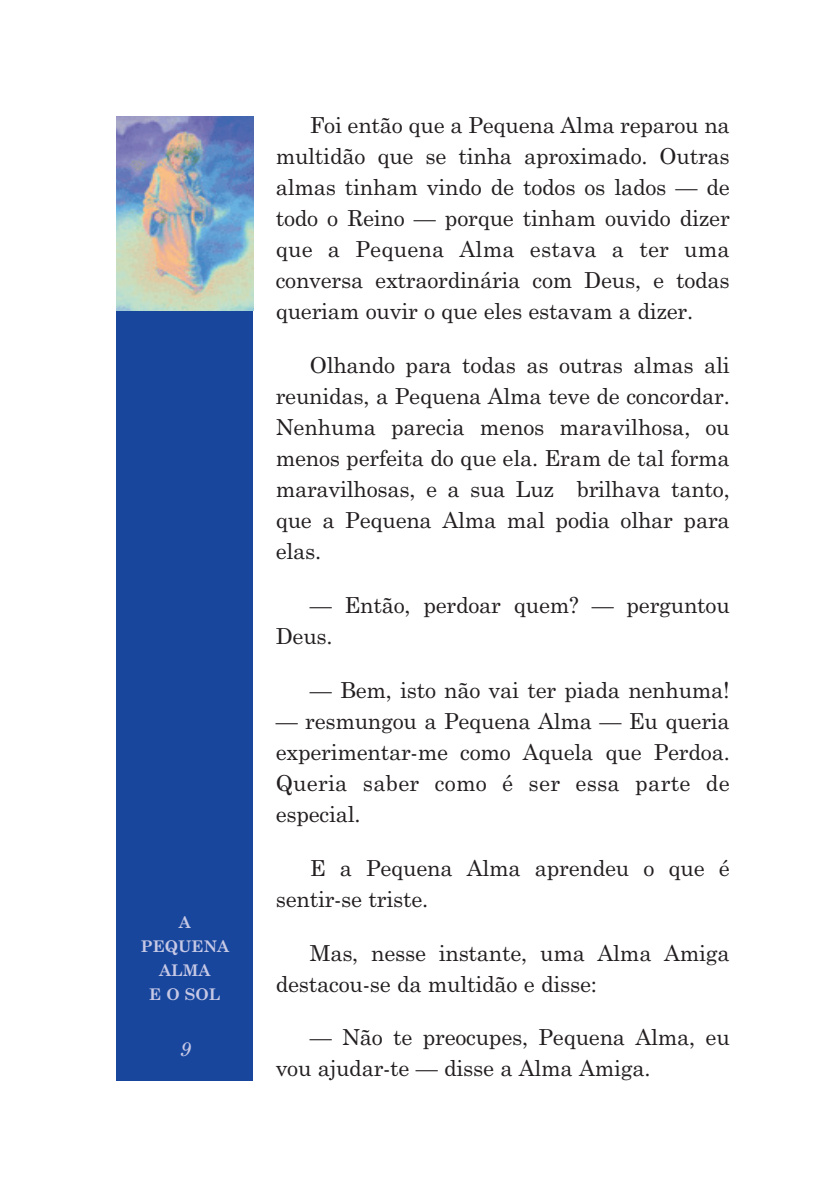
<style>
.page{position:relative;width:840px;height:1191px;background:#fff}
.page>*{position:absolute;margin:0;border:0;box-sizing:border-box;transform-origin:0 0}
.t1{font:22px/31px "Century Schoolbook";letter-spacing:-.01em;color:#231f20}
.t2{font:italic 20px "Century Schoolbook";color:#c7c9e5}
.t3{font:700 16px/24px "Century Schoolbook";color:#c7c9e5;text-align:center}
</style>
<div class="page">
<svg style="left:116px;top:116px;width:138px;height:965px;background:#325aa2"></svg>
<p class="t3" style="left:140px;top:911px;width:90px">A<br>PEQUENA<br>ALMA<br>E O SOL</p>
<p class="t2" style="left:179px;top:1041px;width:13px">9</p>
<p class="t1" style="left:275px;top:111px;width:455px;text-align:justify;text-indent:34px">Foi então que a Pequena Alma reparou na multidão que se tinha aproximado. Outras almas tinham vindo de todos os lados — de todo o Reino — porque tinham ouvido dizer que a Pequena Alma estava a ter uma conversa extraordinária com Deus, e todas queriam ouvir o que eles estavam a dizer.</p>
<p class="t1" style="left:275px;top:351px;width:455px;text-align:justify;text-indent:34px">Olhando para todas as outras almas ali reunidas, a Pequena Alma teve de concordar.<br>Nenhuma parecia menos maravilhosa, ou menos perfeita do que ela. Eram de tal forma maravilhosas, e a sua Luz brilhava tanto, que a Pequena Alma mal podia olhar para elas.</p>
<p class="t1" style="left:275px;top:591px;width:455px;text-indent:34px">— Então, perdoar quem? — perguntou<br>Deus.</p>
<p class="t1" style="left:309px;top:676px;width:421px">— Bem, isto não vai ter piada nenhuma!</p>
<p class="t1" style="left:275px;top:707px;width:455px;text-align:justify">— resmungou a Pequena Alma — Eu queria experimentar-me como Aquela que Perdoa.<br>Queria saber como é ser essa parte de especial.</p>
<p class="t1" style="left:275px;top:854px;width:455px;text-indent:34px">E a Pequena Alma aprendeu o que é sentir-se triste.</p>
<p class="t1" style="left:275px;top:939px;width:455px;text-indent:34px">Mas, nesse instante, uma Alma Amiga destacou-se da multidão e disse:</p>
<p class="t1" style="left:275px;top:1024px;width:455px;text-indent:34px">— Não te preocupes, Pequena Alma, eu vou ajudar-te — disse a Alma Amiga.</p>
</div>
